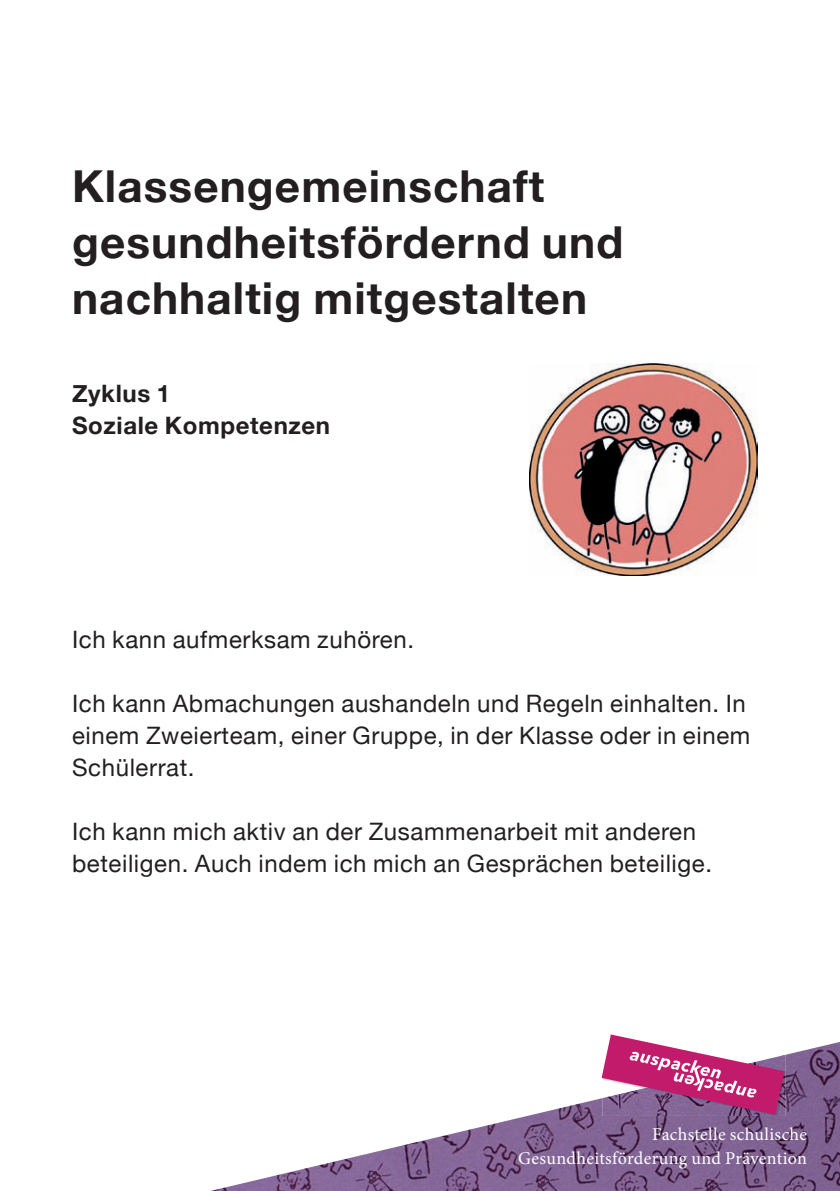
<style>
.page{position:relative;width:840px;height:1191px;background:#fff}
.page>*{position:absolute;margin:0;border:0;box-sizing:border-box;transform-origin:0 0}
.t1{font:700 44px/56px "Helvetica Neue";letter-spacing:.025em;color:#231f20}
.t2{font:24px/32px "Helvetica Neue";letter-spacing:.025em;color:#231f20}
.t3{font:700 24px/32px "Helvetica Neue";letter-spacing:.025em;color:#231f20}
.t4{font:18px/24px "Minion Pro";letter-spacing:.015em;color:#fff;text-align:right}
</style>
<div class="page">
<img style="left:210px;top:1042px;width:629px;height:149px">
<img style="left:602px;top:1054px;width:183px;height:62px">
<svg style="left:601px;top:1034px;width:183px;height:80px"></svg>
<img style="left:529px;top:363px;width:227px;height:212px">
<h1 class="t1" style="left:72px;top:159px;width:552px">Klassengemeinschaft gesundheitsfördernd und nachhaltig mitgestalten</h1>
<p class="t3" style="left:72px;top:378px;width:259px">Zyklus 1<br>Soziale Kompetenzen</p>
<p class="t2" style="left:72px;top:625px;width:343px">Ich kann aufmerksam zuhören.</p>
<p class="t2" style="left:72px;top:689px;width:679px">Ich kann Abmachungen aushandeln und Regeln einhalten. In einem Zweierteam, einer Gruppe, in der Klasse oder in einem<br>Schülerrat.</p>
<p class="t2" style="left:72px;top:817px;width:641px">Ich kann mich aktiv an der Zusammenarbeit mit anderen beteiligen. Auch indem ich mich an Gesprächen beteilige.</p>
<p class="t4" style="left:518px;top:1122px;width:290px">Fachstelle schulische<br>Gesundheitsförderung und Prävention</p>
</div>
